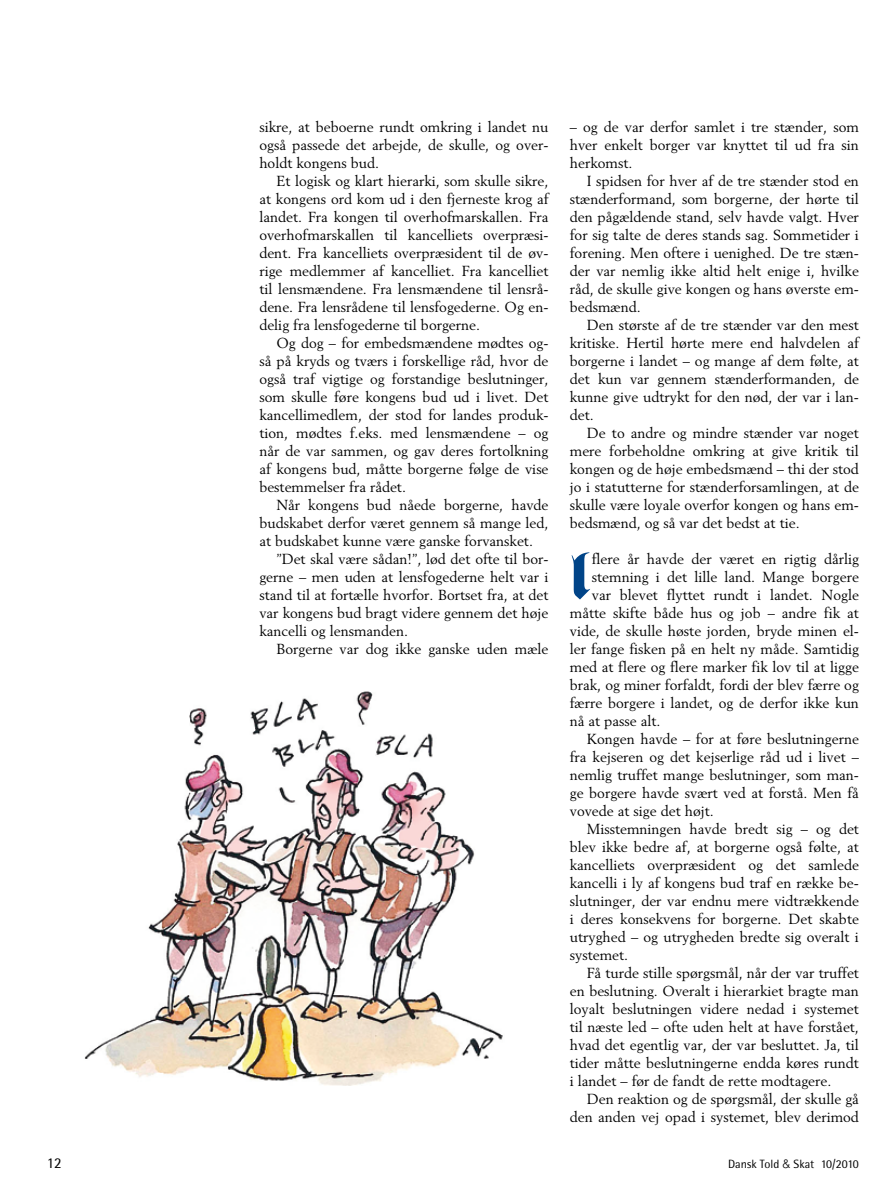
<style>
.page{position:relative;width:893px;height:1191px;background:#fff}
.page>*{position:absolute;margin:0;border:0;box-sizing:border-box;transform-origin:0 0}
.t1{font:61.2px "Fraktur Font";color:#048}
.t2{font:15px "Rotis Semi Sans";color:#000}
.t3{font:14.4px/18px "Berling";color:#000;text-align:justify}
.t4{font:12px "Rotis Semi Sans";color:#000}
.s1{font-family:"Helvetica";font-weight:300}
</style>
<div class="page">
<img style="left:84px;top:691px;width:419px;height:395px">
<p class="t3" style="left:259px;top:117px;width:291px">sikre, at beboerne rundt omkring i landet nu også passede det arbejde, de skulle, og over&shy;holdt kongens bud.</p>
<p class="t3" style="left:259px;top:171px;width:291px;text-indent:17px">Et logisk og klart hierarki, som skulle sikre, at kongens ord kom ud i den fjerneste krog af landet. Fra kongen til overhofmarskallen. Fra overhofmarskallen til kancelliets overpræsi&shy;dent. Fra kancelliets overpræsident til de øv&shy;rige medlemmer af kancelliet. Fra kancelliet til lensmændene. Fra lensmændene til lensrå&shy;dene. Fra lensrådene til lensfogederne. Og en&shy;delig fra lensfogederne til borgerne.</p>
<p class="t3" style="left:259px;top:333px;width:291px;text-indent:17px">Og dog – for embedsmændene mødtes og&shy;så på kryds og tværs i forskellige råd, hvor de også traf vigtige og forstandige beslutninger, som skulle føre kongens bud ud i livet. Det kancellimedlem, der stod for landes produk&shy;tion, mødtes f.eks. med lensmændene – og når de var sammen, og gav deres fortolkning af kongens bud, måtte borgerne følge de vise bestemmelser fra rådet.</p>
<p class="t3" style="left:259px;top:495px;width:291px;text-indent:17px">Når kongens bud nåede borgerne, havde budskabet derfor været gennem så mange led, at budskabet kunne være ganske forvansket.</p>
<p class="t3" style="left:259px;top:549px;width:291px;text-indent:17px">”Det skal være sådan!”, lød det ofte til bor&shy;gerne – men uden at lensfogederne helt var i stand til at fortælle hvorfor. Bortset fra, at det var kongens bud bragt videre gennem det høje kancelli og lensmanden.</p>
<p class="t3" style="left:276px;top:639px;width:274px">Borgerne var dog ikke ganske uden mæle</p>
<p class="t3" style="left:570px;top:117px;width:291px">– og de var derfor samlet i tre stænder, som hver enkelt borger var knyttet til ud fra sin herkomst.</p>
<p class="t3" style="left:570px;top:171px;width:291px;text-indent:17px">I spidsen for hver af de tre stænder stod en stænderformand, som borgerne, der hørte til den pågældende stand, selv havde valgt. Hver for sig talte de deres stands sag. Sommetider i forening. Men oftere i uenighed. De tre stæn&shy;der var nemlig ikke altid helt enige i, hvilke råd, de skulle give kongen og hans øverste em&shy;bedsmænd.</p>
<p class="t3" style="left:570px;top:315px;width:291px;text-indent:17px">Den største af de tre stænder var den mest kritiske. Hertil hørte mere end halvdelen af borgerne i landet – og mange af dem følte, at det kun var gennem stænderformanden, de kunne give udtrykt for den nød, der var i lan&shy;det.</p>
<p class="t3" style="left:570px;top:423px;width:291px;text-indent:17px">De to andre og mindre stænder var noget mere forbeholdne omkring at give kritik til kongen og de høje embedsmænd – thi der stod jo i statutterne for stænderforsamlingen, at de skulle være loyale overfor kongen og hans em&shy;bedsmænd, og så var det bedst at tie.</p>
<h1 class="t1" style="left:570px;top:535px;width:24px">I</h1>
<p class="t3" style="left:592px;top:549px;width:269px">flere år havde der været en rigtig dårlig</p>
<p class="t3" style="left:592px;top:567px;width:269px">stemning i det lille land. Mange borgere</p>
<p class="t3" style="left:592px;top:585px;width:269px">var blevet flyttet rundt i landet. Nogle</p>
<p class="t3" style="left:570px;top:603px;width:291px">måtte skifte både hus og job – andre fik at</p>
<p class="t3" style="left:570px;top:621px;width:291px">vide, de skulle høste jorden, bryde minen el-</p>
<p class="t3" style="left:570px;top:639px;width:291px">ler fange fisken på en helt ny måde. Samtidig</p>
<p class="t3" style="left:570px;top:657px;width:291px">med at flere og flere marker fik lov til at ligge</p>
<p class="t3" style="left:570px;top:675px;width:291px">brak, og miner forfaldt, fordi der blev færre og</p>
<p class="t3" style="left:570px;top:693px;width:291px">færre borgere i landet, og de derfor ikke kun</p>
<p class="t3" style="left:570px;top:711px;width:92px">nå at passe alt.</p>
<p class="t3" style="left:587px;top:729px;width:274px">Kongen havde – for at føre beslutningerne</p>
<p class="t3" style="left:570px;top:747px;width:291px">fra kejseren og det kejserlige råd ud i livet –</p>
<p class="t3" style="left:570px;top:765px;width:291px">nemlig truffet mange beslutninger, som man-</p>
<p class="t3" style="left:570px;top:783px;width:291px">ge borgere havde svært ved at forstå. Men få</p>
<p class="t3" style="left:570px;top:801px;width:145px">vovede at sige det højt.</p>
<p class="t3" style="left:587px;top:819px;width:274px">Misstemningen havde bredt sig – og det</p>
<p class="t3" style="left:570px;top:837px;width:291px">blev ikke bedre af, at borgerne også følte, at</p>
<p class="t3" style="left:570px;top:855px;width:291px">kancelliets overpræsident og det samlede</p>
<p class="t3" style="left:570px;top:873px;width:291px">kancelli i ly af kongens bud traf en række be-</p>
<p class="t3" style="left:570px;top:891px;width:291px">slutninger, der var endnu mere vidtrækkende</p>
<p class="t3" style="left:570px;top:909px;width:291px">i deres konsekvens for borgerne. Det skabte</p>
<p class="t3" style="left:570px;top:927px;width:291px">utryghed – og utrygheden bredte sig overalt i</p>
<p class="t3" style="left:570px;top:945px;width:60px">systemet.</p>
<p class="t3" style="left:587px;top:963px;width:274px">Få turde stille spørgsmål, når der var truffet</p>
<p class="t3" style="left:570px;top:981px;width:291px">en beslutning. Overalt i hierarkiet bragte man</p>
<p class="t3" style="left:570px;top:999px;width:291px">loyalt beslutningen videre nedad i systemet</p>
<p class="t3" style="left:570px;top:1017px;width:291px">til næste led – ofte uden helt at have forstået,</p>
<p class="t3" style="left:570px;top:1035px;width:291px">hvad det egentlig var, der var besluttet. Ja, til</p>
<p class="t3" style="left:570px;top:1053px;width:291px">tider måtte beslutningerne endda køres rundt</p>
<p class="t3" style="left:570px;top:1071px;width:263px">i landet – før de fandt de rette modtagere.</p>
<p class="t3" style="left:587px;top:1089px;width:274px">Den reaktion og de spørgsmål, der skulle gå</p>
<p class="t3" style="left:570px;top:1107px;width:291px">den anden vej opad i systemet, blev derimod</p>
<p class="t2" style="left:47px;top:1154px;width:17px">12</p>
<p class="t4" style="left:728px;top:1157px;width:132px">Dansk Told <span class="s1">&amp;</span> Skat 10/2010</p>
</div>
